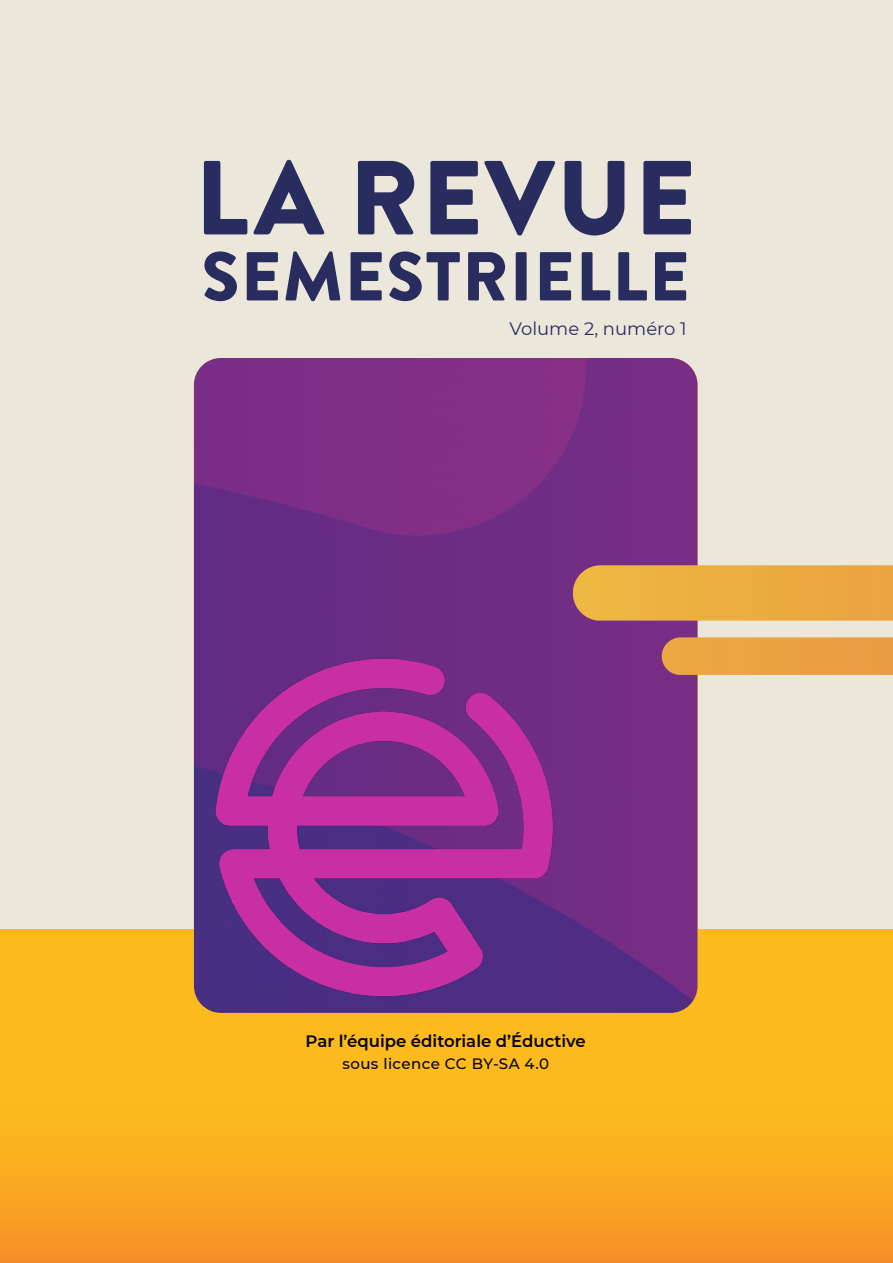
<style>
.page{position:relative;width:893px;height:1263px;background:#ebe7da}
.page>*{position:absolute;margin:0;border:0;box-sizing:border-box;transform-origin:0 0}
.t1{font:900 105px "Brandon Grotesque";letter-spacing:.02em;color:#292c5f}
.t2{font:900 69px "Brandon Grotesque";letter-spacing:.02em;color:#292c5f}
.t3{font:18px "Montserrat";color:#292c5f}
.t4{font:600 16.5px "Montserrat";color:#000}
.t5{font:500 15px "Montserrat";letter-spacing:.03em;color:#000}
</style>
<div class="page">
<svg style="left:0;top:929px;width:893px;height:334px;background:#f9af1f"></svg>
<img style="left:194px;top:358px;width:504px;height:655px">
<svg style="left:573px;top:565px;width:320px;height:56px;background:#e8aa43"></svg>
<div style="left:662px;top:637px;width:231px;height:38px;background:#eaa241"></div>
<img style="left:200px;top:641px;width:359px;height:372px">
<h1 class="t1" style="left:195px;top:124px;width:503px">LA REVUE</h1>
<h2 class="t2" style="left:202px;top:228px;width:489px">SEMESTRIELLE</h2>
<p class="t3" style="left:509px;top:316px;width:179px">Volume 2, numéro 1</p>
<p class="t4" style="left:306px;top:1029px;width:282px">Par l’équipe éditoriale d’Éductive</p>
<p class="t5" style="left:342px;top:1053px;width:208px">sous licence CC BY-SA 4.0</p>
</div>
